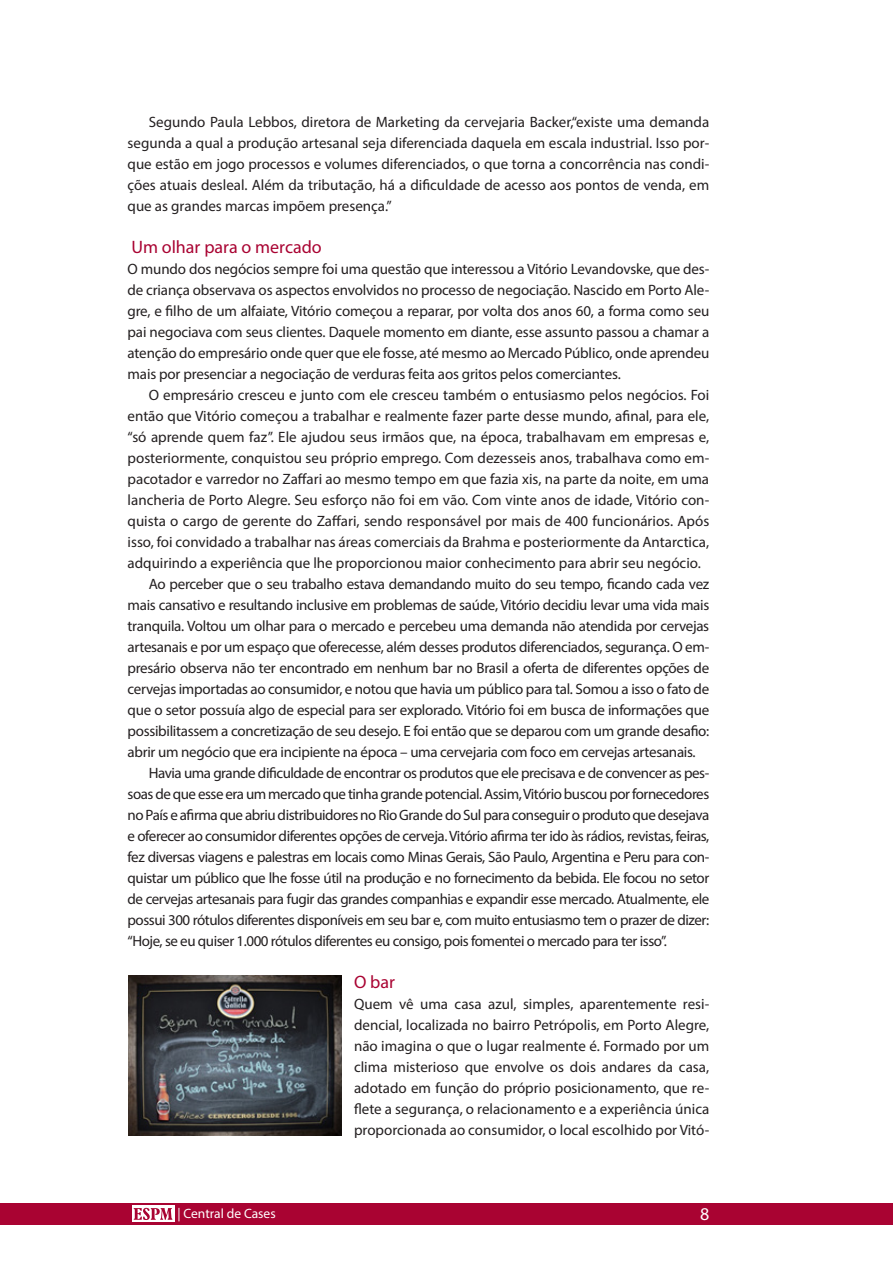
<style>
.page{position:relative;width:893px;height:1263px;background:#fff}
.page>*{position:absolute;margin:0;border:0;box-sizing:border-box;transform-origin:0 0}
.subtitulo_textocorri{font:18px "Myriad Pro";color:#a90332}
.t1{font:18px "Myriad Pro";color:#fff}
.subtitulo_textocorri-2{font:15px/21px "Myriad Pro";letter-spacing:-.01em;color:#231f20;text-align:justify}
.t2{font:13.5px "Myriad Pro";color:#fff}
</style>
<div class="page">
<div style="left:0;top:1203px;width:893px;height:22px;background:#a90332"></div>
<div style="left:132px;top:1206px;width:42px;height:16px;background:#fff"></div>
<svg style="left:134px;top:1208px;width:38px;height:12px"></svg>
<img style="left:128px;top:975px;width:213px;height:160px">
<p class="subtitulo_textocorri-2" style="left:128px;top:112px;width:583px;text-indent:21px">Segundo Paula Lebbos, diretora de Marketing da cervejaria Backer,“existe uma demanda segunda a qual a produção artesanal seja diferenciada daquela em escala industrial. Isso por&shy;que estão em jogo processos e volumes diferenciados, o que torna a concorrência nas condi&shy;ções atuais desleal. Além da tributação, há a dificuldade de acesso aos pontos de venda, em que as grandes marcas impõem presença.”</p>
<p class="subtitulo_textocorri" style="left:131px;top:236px;width:192px">Um olhar para o mercado</p>
<p class="subtitulo_textocorri-2" style="left:128px;top:259px;width:583px">O mundo dos negócios sempre foi uma questão que interessou a Vitório Levandovske, que des&shy;de criança observava os aspectos envolvidos no processo de negociação. Nascido em Porto Ale&shy;gre, e filho de um alfaiate, Vitório começou a reparar, por volta dos anos 60, a forma como seu pai negociava com seus clientes. Daquele momento em diante, esse assunto passou a chamar a atenção do empresário onde quer que ele fosse, até mesmo ao Mercado Público, onde aprendeu mais por presenciar a negociação de verduras feita aos gritos pelos comerciantes.</p>
<p class="subtitulo_textocorri-2" style="left:128px;top:385px;width:583px;text-indent:21px">O empresário cresceu e junto com ele cresceu também o entusiasmo pelos negócios. Foi então que Vitório começou a trabalhar e realmente fazer parte desse mundo, afinal, para ele, “só aprende quem faz”. Ele ajudou seus irmãos que, na época, trabalhavam em empresas e, posteriormente, conquistou seu próprio emprego. Com dezesseis anos, trabalhava como em&shy;pacotador e varredor no Zaffari ao mesmo tempo em que fazia xis, na parte da noite, em uma lancheria de Porto Alegre. Seu esforço não foi em vão. Com vinte anos de idade, Vitório con&shy;quista o cargo de gerente do Zaffari, sendo responsável por mais de 400 funcionários. Após isso, foi convidado a trabalhar nas áreas comerciais da Brahma e posteriormente da Antarctica, adquirindo a experiência que lhe proporcionou maior conhecimento para abrir seu negócio.</p>
<p class="subtitulo_textocorri-2" style="left:128px;top:574px;width:583px;text-indent:21px">Ao perceber que o seu trabalho estava demandando muito do seu tempo, ficando cada vez mais cansativo e resultando inclusive em problemas de saúde, Vitório decidiu levar uma vida mais tranquila. Voltou um olhar para o mercado e percebeu uma demanda não atendida por cervejas artesanais e por um espaço que oferecesse, além desses produtos diferenciados, segurança. O em&shy;presário observa não ter encontrado em nenhum bar no Brasil a oferta de diferentes opções de cervejas importadas ao consumidor, e notou que havia um público para tal. Somou a isso o fato de que o setor possuía algo de especial para ser explorado. Vitório foi em busca de informações que possibilitassem a concretização de seu desejo. E foi então que se deparou com um grande desafio: abrir um negócio que era incipiente na época – uma cervejaria com foco em cervejas artesanais.</p>
<p class="subtitulo_textocorri-2" style="left:128px;top:763px;width:583px;text-indent:21px">Havia uma grande dificuldade de encontrar os produtos que ele precisava e de convencer as pes&shy;soas de que esse era um mercado que tinha grande potencial. Assim, Vitório buscou por fornecedores no País e afirma que abriu distribuidores no Rio Grande do Sul para conseguir o produto que desejava e oferecer ao consumidor diferentes opções de cerveja. Vitório afirma ter ido às rádios, revistas, feiras, fez diversas viagens e palestras em locais como Minas Gerais, São Paulo, Argentina e Peru para con&shy;quistar um público que lhe fosse útil na produção e no fornecimento da bebida. Ele focou no setor de cervejas artesanais para fugir das grandes companhias e expandir esse mercado. Atualmente, ele possui 300 rótulos diferentes disponíveis em seu bar e, com muito entusiasmo tem o prazer de dizer: “Hoje, se eu quiser 1.000 rótulos diferentes eu consigo, pois fomentei o mercado para ter isso”.</p>
<p class="subtitulo_textocorri" style="left:354px;top:971px;width:43px">O bar</p>
<p class="subtitulo_textocorri-2" style="left:354px;top:994px;width:357px">Quem vê uma casa azul, simples, aparentemente resi&shy;dencial, localizada no bairro Petrópolis, em Porto Alegre, não imagina o que o lugar realmente é. Formado por um clima misterioso que envolve os dois andares da casa, adotado em função do próprio posicionamento, que re&shy;flete a segurança, o relacionamento e a experiência única proporcionada ao consumidor, o local escolhido por Vitó-</p>
<p class="t2" style="left:177px;top:1205px;width:100px">| Central de Cases</p>
<p class="t1" style="left:700px;top:1203px;width:11px">8</p>
</div>
